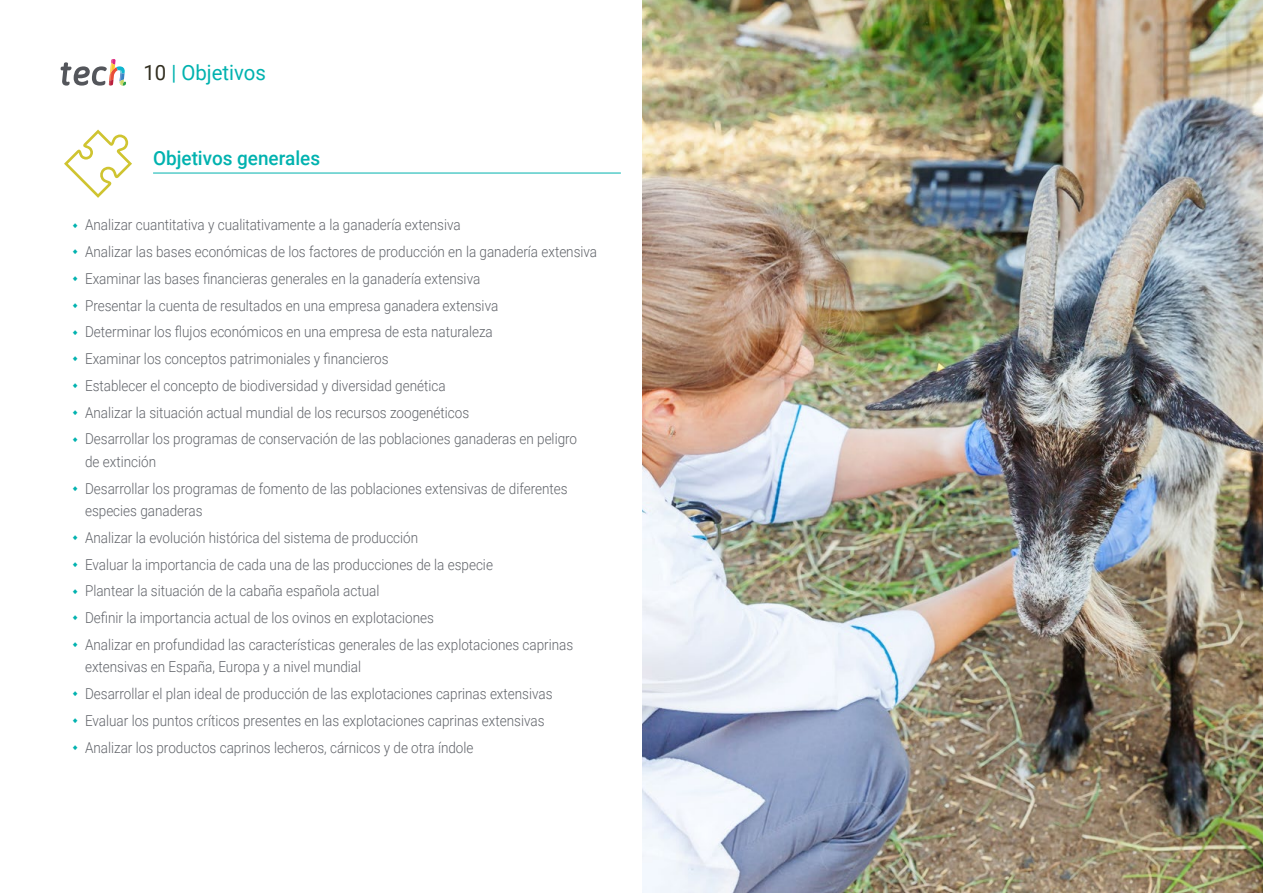
<style>
.page{position:relative;width:1263px;height:893px;background:#fff}
.page>*{position:absolute;margin:0;border:0;box-sizing:border-box;transform-origin:0 0}
.t1{font:21px "Roboto";color:#00b2af}
.t2{font:500 19.5px "Roboto";color:#00b2af}
.t3{font:300 15px/26.7px "Roboto";color:#61646a;scale:.9 1}
.s1{color:#312e20}
</style>
<div class="page">
<hr style="left:153px;top:173px;width:468px;height:1px;background:#00b2af">
<svg style="left:64px;top:130px;width:68px;height:68px"></svg>
<svg style="left:61px;top:59px;width:65px;height:27px"></svg>
<img style="left:642px;top:0;width:621px;height:893px">
<h1 class="t1" style="left:144px;top:57px;width:124px"><span class="s1">10</span> | Objetivos</h1>
<h2 class="t2" style="left:153px;top:144px;width:169px">Objetivos generales</h2>
<p class="t3" style="left:85px;top:211px;width:571px">Analizar cuantitativa y cualitativamente a la ganadería extensiva<br>Analizar las bases económicas de los factores de producción en la ganadería extensiva Examinar las bases financieras generales en la ganadería extensiva<br>Presentar la cuenta de resultados en una empresa ganadera extensiva<br>Determinar los flujos económicos en una empresa de esta naturaleza<br>Examinar los conceptos patrimoniales y financieros<br>Establecer el concepto de biodiversidad y diversidad genética<br>Analizar la situación actual mundial de los recursos zoogenéticos<br>Desarrollar los programas de conservación de las poblaciones ganaderas en peligro</p>
<p class="t3" style="left:85px;top:448px;width:538px">de extinción<br>Desarrollar los programas de fomento de las poblaciones extensivas de diferentes</p>
<p class="t3" style="left:85px;top:497px;width:544px">especies ganaderas<br>Analizar la evolución histórica del sistema de producción<br>Evaluar la importancia de cada una de las producciones de la especie<br>Plantear la situación de la cabaña española actual<br>Definir la importancia actual de los ovinos en explotaciones<br>Analizar en profundidad las características generales de las explotaciones caprinas</p>
<p class="t3" style="left:85px;top:653px;width:521px">extensivas en España, Europa y a nivel mundial<br>Desarrollar el plan ideal de producción de las explotaciones caprinas extensivas Evaluar los puntos críticos presentes en las explotaciones caprinas extensivas Analizar los productos caprinos lecheros, cárnicos y de otra índole</p>
</div>
